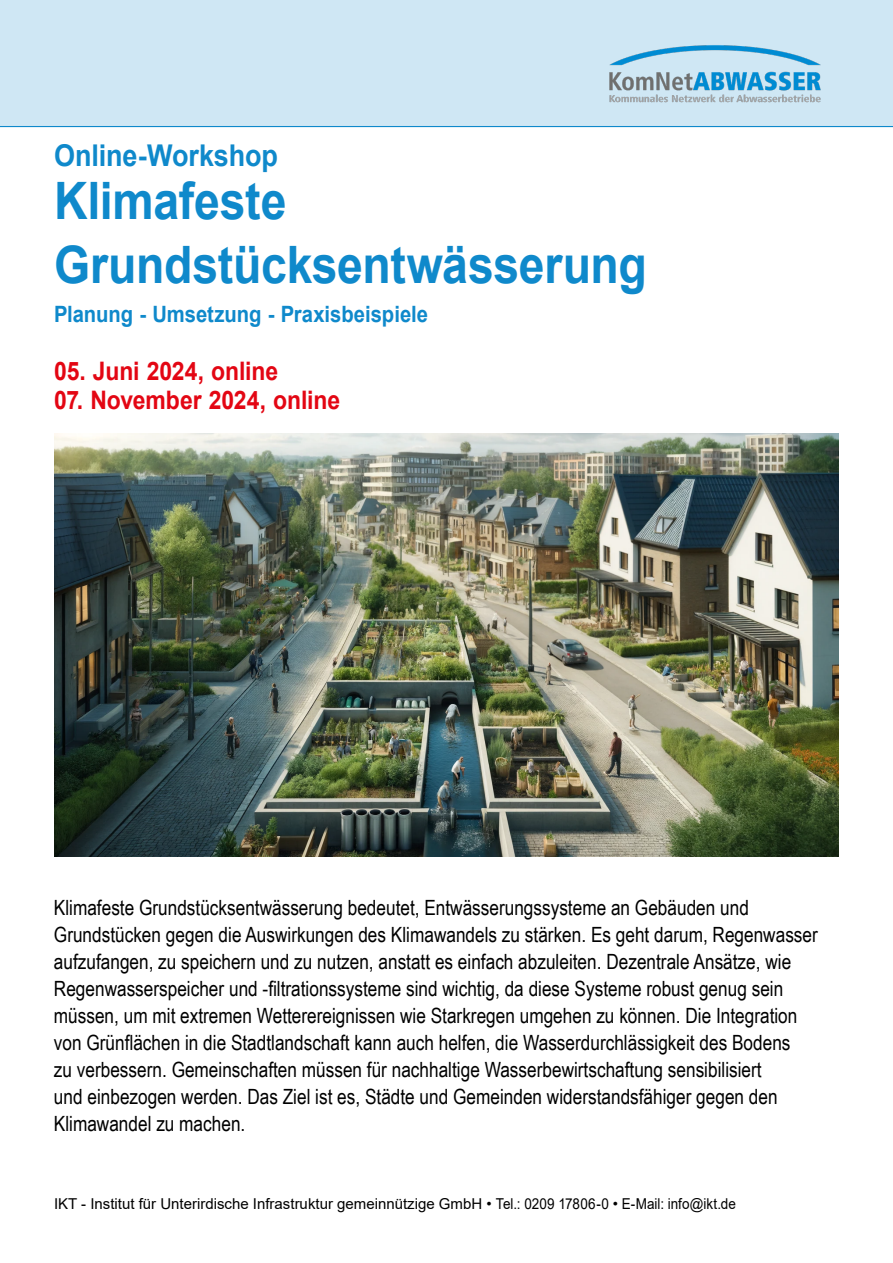
<style>
.page{position:relative;width:893px;height:1263px;background:#fff}
.page>*{position:absolute;margin:0;border:0;box-sizing:border-box;transform-origin:0 0}
.t1{font:700 51.6px/64.1px "Arial";letter-spacing:-.005em;color:#0f89cb;scale:.9 1}
.t2{font:700 30px "Arial";letter-spacing:-.005em;color:#0f89cb;scale:.9 1}
.t3{font:700 25.5px "Arial";letter-spacing:-.005em;color:#e30613;scale:.9 1}
.t4{font:700 22.5px "Arial";color:#0f89cb;scale:.9 1}
.t5{font:21px/27px "Arial Narrow";color:#000}
.t6{font:15px "Arial";color:#000}
</style>
<div class="page">
<div style="left:0;top:0;width:893px;height:126px;background:#cfe7f4"></div>
<hr style="left:0;top:126px;width:893px;height:1px;background:#0f89cb">
<img style="left:609px;top:45px;width:212px;height:58px">
<img style="left:54px;top:434px;width:785px;height:422px">
<h2 class="t2" style="left:54px;top:135px;width:250px">Online-Workshop</h2>
<h1 class="t1" style="left:54px;top:169px;width:660px">Klimafeste<br>Grundstücksentwässerung</h1>
<p class="t4" style="left:54px;top:298px;width:417px">Planung - Umsetzung - Praxisbeispiele</p>
<p class="t3" style="left:54px;top:353px;width:251px">05. Juni 2024, online</p>
<p class="t3" style="left:54px;top:382px;width:319px">07. November 2024, online</p>
<p class="t5" style="left:54px;top:893px;width:765px">Klimafeste Grundstücksentwässerung bedeutet, Entwässerungssysteme an Gebäuden und Grundstücken gegen die Auswirkungen des Klimawandels zu stärken. Es geht darum, Regenwasser aufzufangen, zu speichern und zu nutzen, anstatt es einfach abzuleiten. Dezentrale Ansätze, wie Regenwasserspeicher und -filtrationssysteme sind wichtig, da diese Systeme robust genug sein müssen, um mit extremen Wetterereignissen wie Starkregen umgehen zu können. Die Integration von Grünflächen in die Stadtlandschaft kann auch helfen, die Wasserdurchlässigkeit des Bodens<br>zu verbessern. Gemeinschaften müssen für nachhaltige Wasserbewirtschaftung sensibilisiert<br>und einbezogen werden. Das Ziel ist es, Städte und Gemeinden widerstandsfähiger gegen den Klimawandel zu machen.</p>
<p class="t6" style="left:54px;top:1193px;width:683px">IKT - Institut für Unterirdische Infrastruktur gemeinnützige GmbH • Tel.: 0209 17806-0 • E-Mail: info@ikt.de</p>
</div>
